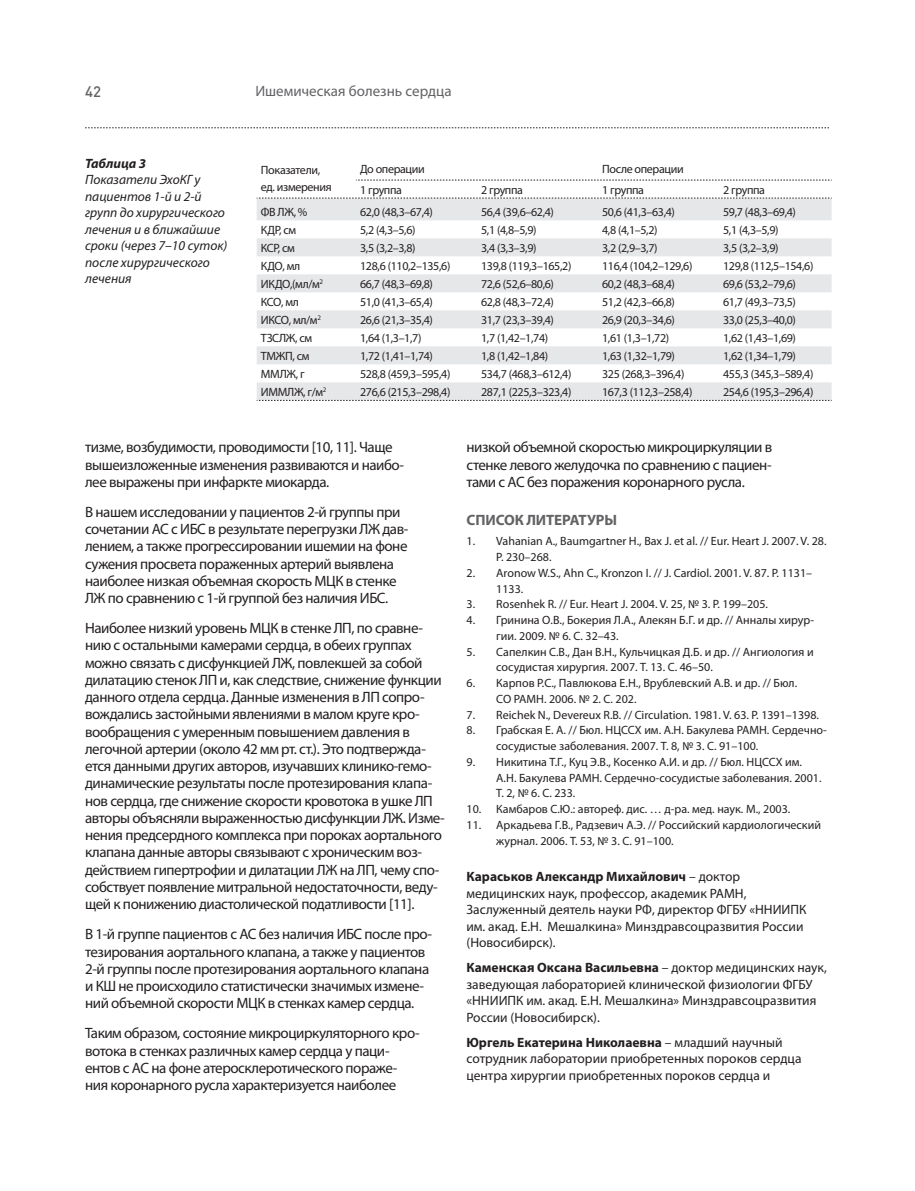
<style>
.page{position:relative;width:915px;height:1191px;background:#fff}
.page>*{position:absolute;margin:0;border:0;box-sizing:border-box;transform-origin:0 0}
.Основной_текст_new{font:15px/17.2px "Myriad Pro";letter-spacing:-.03em;color:#231f20}
.t1{font:15px "Myriad Pro";color:#636366}
.Подзаголовок{font:700 15px "Myriad Pro";letter-spacing:-.01em;color:#636366}
.t2{font:500 15px "DIN Cyr";color:#636366}
.Авторы_в_тексте{font:13.5px/16.5px "Myriad Pro";color:#231f20}
.Рисунок_название{font:italic 13.5px/16.5px "Myriad Pro";color:#231f20}
.Рисунок_название-2{font:italic 700 13.5px "Myriad Pro";color:#231f20}
._8литература{font:12px/15.8px "Myriad Pro";color:#231f20}
.Таблица{font:12px/16.5px "Myriad Pro";letter-spacing:-.03em;color:#231f20}
.s1{font-weight:700}
</style>
<div class="page">
<svg style="left:256px;top:199px;width:575px;height:201px;fill:#e6e7e9"></svg>
<svg style="left:356px;top:180px;width:475px;height:1px"></svg>
<svg style="left:256px;top:400px;width:575px;height:1px"></svg>
<svg style="left:256px;top:198px;width:575px;height:1px"></svg>
<svg style="left:85px;top:127px;width:743px;height:1px"></svg>
<p class="t2" style="left:85px;top:82px;width:17px">42</p>
<p class="t1" style="left:255px;top:82px;width:198px">Ишемическая болезнь сердца</p>
<p class="Рисунок_название-2" style="left:85px;top:154px;width:63px">Таблица 3</p>
<p class="Рисунок_название" style="left:85px;top:171px;width:144px">Показатели ЭхоКГ у пациентов 1-й и 2-й групп до хирургического лечения и в ближайшие сроки (через 7–10 суток) после хирургического лечения</p>
<p class="Таблица" style="left:261px;top:162px;width:72px">Показатели, ед. измерения</p>
<p class="Таблица" style="left:360px;top:161px;width:66px">До операции</p>
<p class="Таблица" style="left:602px;top:161px;width:83px">После операции</p>
<p class="Таблица" style="left:360px;top:181px;width:43px">1 группа</p>
<p class="Таблица" style="left:481px;top:181px;width:43px">2 группа</p>
<p class="Таблица" style="left:602px;top:181px;width:43px">1 группа</p>
<p class="Таблица" style="left:723px;top:181px;width:43px">2 группа</p>
<p class="Таблица" style="left:261px;top:204px;width:48px">ФВ ЛЖ, %</p>
<p class="Таблица" style="left:360px;top:204px;width:74px">62,0 (48,3–67,4)</p>
<p class="Таблица" style="left:481px;top:204px;width:74px">56,4 (39,6–62,4)</p>
<p class="Таблица" style="left:602px;top:204px;width:74px">50,6 (41,3–63,4)</p>
<p class="Таблица" style="left:723px;top:204px;width:74px">59,7 (48,3–69,4)</p>
<p class="Таблица" style="left:261px;top:222px;width:37px">КДР, см</p>
<p class="Таблица" style="left:360px;top:222px;width:57px">5,2 (4,3–5,6)</p>
<p class="Таблица" style="left:481px;top:222px;width:57px">5,1 (4,8–5,9)</p>
<p class="Таблица" style="left:602px;top:222px;width:57px">4,8 (4,1–5,2)</p>
<p class="Таблица" style="left:723px;top:222px;width:57px">5,1 (4,3–5,9)</p>
<p class="Таблица" style="left:261px;top:240px;width:35px">КСР, см</p>
<p class="Таблица" style="left:360px;top:240px;width:57px">3,5 (3,2–3,8)</p>
<p class="Таблица" style="left:481px;top:240px;width:57px">3,4 (3,3–3,9)</p>
<p class="Таблица" style="left:602px;top:240px;width:57px">3,2 (2,9–3,7)</p>
<p class="Таблица" style="left:723px;top:240px;width:57px">3,5 (3,2–3,9)</p>
<p class="Таблица" style="left:261px;top:258px;width:41px">КДО, мл</p>
<p class="Таблица" style="left:360px;top:258px;width:92px">128,6 (110,2–135,6)</p>
<p class="Таблица" style="left:481px;top:258px;width:92px">139,8 (119,3–165,2)</p>
<p class="Таблица" style="left:602px;top:258px;width:92px">116,4 (104,2–129,6)</p>
<p class="Таблица" style="left:723px;top:258px;width:92px">129,8 (112,5–154,6)</p>
<p class="Таблица" style="left:261px;top:276px;width:64px">ИКДО,(мл/м<sup>2</sup></p>
<p class="Таблица" style="left:360px;top:276px;width:74px">66,7 (48,3–69,8)</p>
<p class="Таблица" style="left:481px;top:276px;width:74px">72,6 (52,6–80,6)</p>
<p class="Таблица" style="left:602px;top:276px;width:74px">60,2 (48,3–68,4)</p>
<p class="Таблица" style="left:723px;top:276px;width:74px">69,6 (53,2–79,6)</p>
<p class="Таблица" style="left:261px;top:294px;width:40px">КСО, мл</p>
<p class="Таблица" style="left:360px;top:294px;width:74px">51,0 (41,3–65,4)</p>
<p class="Таблица" style="left:481px;top:294px;width:74px">62,8 (48,3–72,4)</p>
<p class="Таблица" style="left:602px;top:294px;width:74px">51,2 (42,3–66,8)</p>
<p class="Таблица" style="left:723px;top:294px;width:74px">61,7 (49,3–73,5)</p>
<p class="Таблица" style="left:261px;top:312px;width:61px">ИКСО, мл/м<sup>2</sup></p>
<p class="Таблица" style="left:360px;top:312px;width:74px">26,6 (21,3–35,4)</p>
<p class="Таблица" style="left:481px;top:312px;width:74px">31,7 (23,3–39,4)</p>
<p class="Таблица" style="left:602px;top:312px;width:74px">26,9 (20,3–34,6)</p>
<p class="Таблица" style="left:723px;top:312px;width:74px">33,0 (25,3–40,0)</p>
<p class="Таблица" style="left:261px;top:330px;width:53px">ТЗСЛЖ, см</p>
<p class="Таблица" style="left:360px;top:330px;width:63px">1,64 (1,3–1,7)</p>
<p class="Таблица" style="left:481px;top:330px;width:69px">1,7 (1,42–1,74)</p>
<p class="Таблица" style="left:602px;top:330px;width:69px">1,61 (1,3–1,72)</p>
<p class="Таблица" style="left:723px;top:330px;width:74px">1,62 (1,43–1,69)</p>
<p class="Таблица" style="left:261px;top:348px;width:50px">ТМЖП, см</p>
<p class="Таблица" style="left:360px;top:348px;width:74px">1,72 (1,41–1,74)</p>
<p class="Таблица" style="left:481px;top:348px;width:69px">1,8 (1,42–1,84)</p>
<p class="Таблица" style="left:602px;top:348px;width:74px">1,63 (1,32–1,79)</p>
<p class="Таблица" style="left:723px;top:348px;width:74px">1,62 (1,34–1,79)</p>
<p class="Таблица" style="left:261px;top:366px;width:45px">ММЛЖ, г</p>
<p class="Таблица" style="left:360px;top:366px;width:92px">528,8 (459,3–595,4)</p>
<p class="Таблица" style="left:481px;top:366px;width:92px">534,7 (468,3–612,4)</p>
<p class="Таблица" style="left:602px;top:366px;width:84px">325 (268,3–396,4)</p>
<p class="Таблица" style="left:723px;top:366px;width:92px">455,3 (345,3–589,4)</p>
<p class="Таблица" style="left:261px;top:384px;width:67px">ИММЛЖ, г/м<sup>2</sup></p>
<p class="Таблица" style="left:360px;top:384px;width:92px">276,6 (215,3–298,4)</p>
<p class="Таблица" style="left:481px;top:384px;width:92px">287,1 (225,3–323,4)</p>
<p class="Таблица" style="left:602px;top:384px;width:92px">167,3 (112,3–258,4)</p>
<p class="Таблица" style="left:723px;top:384px;width:92px">254,6 (195,3–296,4)</p>
<p class="Основной_текст_new" style="left:85px;top:438px;width:320px">тизме, возбудимости, проводимости [10, 11]. Чаще вышеизложенные изменения развиваются и наибо&shy;лее выражены при инфаркте миокарда.</p>
<p class="Основной_текст_new" style="left:85px;top:503px;width:325px">В нашем исследовании у пациентов 2-й группы при сочетании АС с ИБС в результате перегрузки ЛЖ дав&shy;лением, а также прогрессировании ишемии на фоне сужения просвета пораженных артерий выявлена наиболее низкая объемная скорость МЦК в стенке ЛЖ по сравнению с 1-й группой без наличия ИБС.</p>
<p class="Основной_текст_new" style="left:85px;top:619px;width:361px">Наиболее низкий уровень МЦК в стенке ЛП, по сравне&shy;нию с остальными камерами сердца, в обеих группах можно связать с дисфункцией ЛЖ, повлекшей за собой дилатацию стенок ЛП и, как следствие, снижение функции данного отдела сердца. Данные изменения в ЛП сопро&shy;вождались застойными явлениями в малом круге кро&shy;вообращения с умеренным повышением давления в легочной артерии (около 42 мм рт. ст.). Это подтвержда&shy;ется данными других авторов, изучавших клинико-гемо&shy;динамические результаты после протезирования клапа&shy;нов сердца, где снижение скорости кровотока в ушке ЛП авторы объясняли выраженностью дисфункции ЛЖ. Изме&shy;нения предсердного комплекса при пороках аортального клапана данные авторы связывают с хроническим воз&shy;действием гипертрофии и дилатации ЛЖ на ЛП, чему спо&shy;собствует появление митральной недостаточности, веду&shy;щей к понижению диастолической податливости [11].</p>
<p class="Основной_текст_new" style="left:85px;top:925px;width:348px">В 1-й группе пациентов с АС без наличия ИБС после про&shy;тезирования аортального клапана, а также у пациентов 2-й группы после протезирования аортального клапана и КШ не происходило статистически значимых измене&shy;ний объемной скорости МЦК в стенках камер сердца.</p>
<p class="Основной_текст_new" style="left:85px;top:1024px;width:336px">Таким образом, состояние микроциркуляторного кро&shy;вотока в стенках различных камер сердца у паци&shy;ентов с АС на фоне атеросклеротического пораже&shy;ния коронарного русла характеризуется наиболее</p>
<p class="Основной_текст_new" style="left:466px;top:438px;width:307px;text-align:justify">низкой объемной скоростью микроциркуляции в стенке левого желудочка по сравнению с пациен&shy;тами с АС без поражения коронарного русла.</p>
<p class="Подзаголовок" style="left:466px;top:510px;width:152px">СПИСОК ЛИТЕРАТУРЫ</p>
<p class="_8литература" style="left:496px;top:533px;width:331px;text-indent:-30px">1. Vahanian A., Baumgartner H., Bax J. et al. // Eur. Heart J. 2007. V. 28.<br>P. 230–268.</p>
<p class="_8литература" style="left:496px;top:565px;width:317px;text-indent:-30px">2. Aronow W.S., Ahn C., Kronzon I. // J. Cardiol. 2001. V. 87. P. 1131–<br>1133.</p>
<p class="_8литература" style="left:466px;top:596px;width:303px">3. Rosenhek R. // Eur. Heart J. 2004. V. 25, № 3. P. 199–205.</p>
<p class="_8литература" style="left:496px;top:612px;width:319px;text-indent:-30px">4. Гринина О.В., Бокерия Л.А., Алекян Б.Г. и др. // Анналы хирур&shy;гии. 2009. № 6. С. 32–43.</p>
<p class="_8литература" style="left:496px;top:643px;width:319px;text-indent:-30px">5. Сапелкин С.В., Дан В.Н., Кульчицкая Д.Б. и др. // Ангиология и сосудистая хирургия. 2007. Т. 13. С. 46–50.</p>
<p class="_8литература" style="left:496px;top:675px;width:302px;text-indent:-30px">6. Карпов Р.С., Павлюкова Е.Н., Врублевский А.В. и др. // Бюл.<br>СО РАМН. 2006. № 2. С. 202.</p>
<p class="_8литература" style="left:466px;top:706px;width:354px">7. Reichek N., Devereux R.B. // Circulation. 1981. V. 63. P. 1391–1398.</p>
<p class="_8литература" style="left:496px;top:722px;width:332px;text-indent:-30px">8. Грабская Е. А. // Бюл. НЦССХ им. А.Н. Бакулева РАМН. Сердечно&shy;сосудистые заболевания. 2007. Т. 8, № 3. С. 91–100.</p>
<p class="_8литература" style="left:496px;top:754px;width:326px;text-indent:-30px">9. Никитина Т.Г., Куц Э.В., Косенко А.И. и др. // Бюл. НЦССХ им.<br>А.Н. Бакулева РАМН. Сердечно-сосудистые заболевания. 2001.<br>Т. 2, № 6. С. 233.</p>
<p class="_8литература" style="left:466px;top:801px;width:325px">10. Камбаров С.Ю.: автореф. дис. … д-ра. мед. наук. М., 2003.</p>
<p class="_8литература" style="left:496px;top:817px;width:326px;text-indent:-30px">11. Аркадьева Г.В., Радзевич А.Э. // Российский кардиологический журнал. 2006. Т. 53, № 3. С. 91–100.</p>
<p class="Авторы_в_тексте" style="left:466px;top:868px;width:341px"><span class="s1">Караськов Александр Михайлович</span> – доктор медицинских наук, профессор, академик РАМН, Заслуженный деятель науки РФ, директор ФГБУ «ННИИПК им. акад. Е.Н. Мешалкина» Минздравсоцразвития России (Новосибирск).</p>
<p class="Авторы_в_тексте" style="left:466px;top:959px;width:362px"><span class="s1">Каменская Оксана Васильевна</span> – доктор медицинских наук, заведующая лабораторией клинической физиологии ФГБУ «ННИИПК им. акад. Е.Н. Мешалкина» Минздравсоцразвития России (Новосибирск).</p>
<p class="Авторы_в_тексте" style="left:466px;top:1033px;width:336px"><span class="s1">Юргель Екатерина Николаевна</span> – младший научный сотрудник лаборатории приобретенных пороков сердца центра хирургии приобретенных пороков сердца и</p>
</div>
